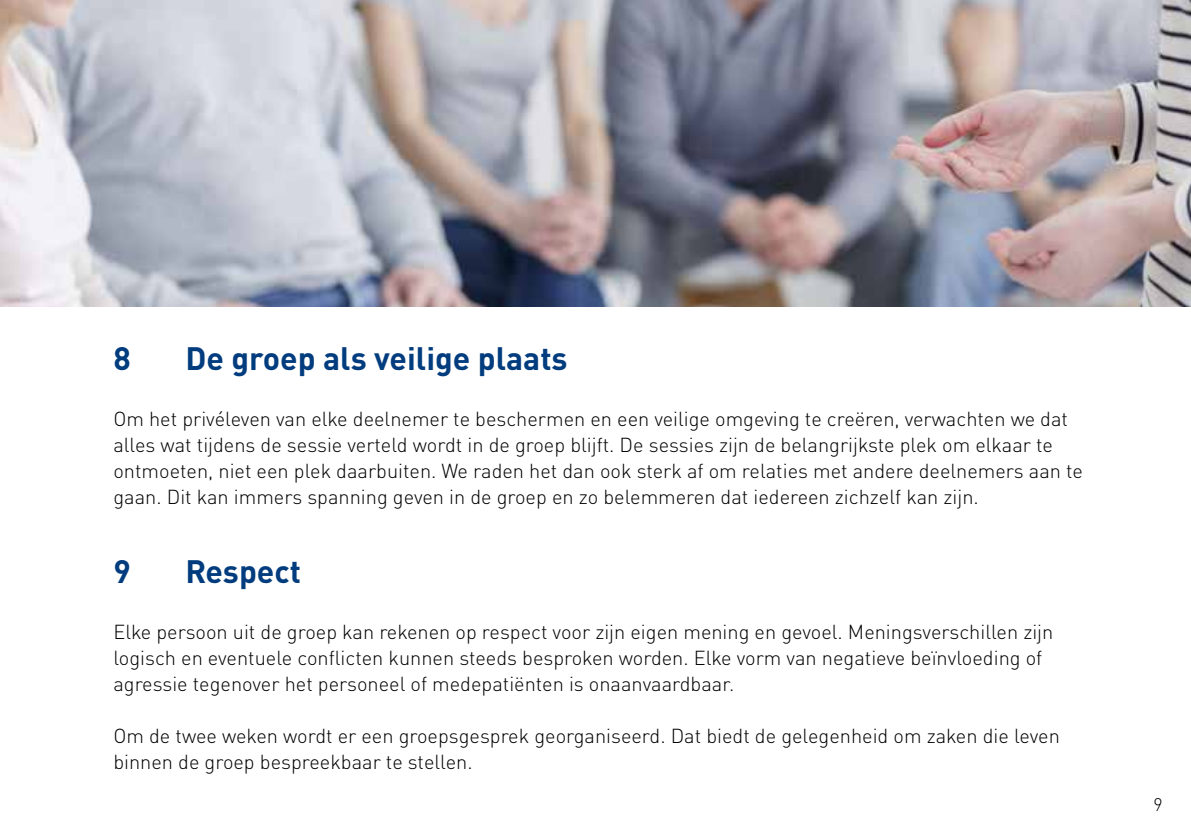
<style>
.page{position:relative;width:1191px;height:840px;background:#fff}
.page>*{position:absolute;margin:0;border:0;box-sizing:border-box;transform-origin:0 0}
.t1{font:700 32px "DINOT";color:#003c7e}
.t2{font:300 20px/26px "DINOT";color:#000}
.t3{font:300 18px "DINOT";color:#000}
</style>
<div class="page">
<img style="left:0;top:0;width:1191px;height:306px">
<h1 class="t1" style="left:113px;top:337px;width:19px">8</h1>
<h1 class="t1" style="left:185px;top:337px;width:383px">De groep als veilige plaats</h1>
<p class="t2" style="left:113px;top:405px;width:971px">Om het privéleven van elke deelnemer te beschermen en een veilige omgeving te creëren, verwachten we dat alles wat tijdens de sessie verteld wordt in de groep blijft. De sessies zijn de belangrijkste plek om elkaar te ontmoeten, niet een plek daarbuiten. We raden het dan ook sterk af om relaties met andere deelnemers aan te gaan. Dit kan immers spanning geven in de groep en zo belemmeren dat iedereen zichzelf kan zijn.</p>
<h1 class="t1" style="left:113px;top:550px;width:19px">9</h1>
<h1 class="t1" style="left:185px;top:550px;width:117px">Respect</h1>
<p class="t2" style="left:113px;top:618px;width:941px">Elke persoon uit de groep kan rekenen op respect voor zijn eigen mening en gevoel. Meningsverschillen zijn logisch en eventuele conflicten kunnen steeds besproken worden. Elke vorm van negatieve beïnvloeding of agressie tegenover het personeel of medepatiënten is onaanvaardbaar.</p>
<p class="t2" style="left:113px;top:722px;width:948px">Om de twee weken wordt er een groepsgesprek georganiseerd. Dat biedt de gelegenheid om zaken die leven binnen de groep bespreekbaar te stellen.</p>
<p class="t3" style="left:1153px;top:793px;width:11px">9</p>
</div>
